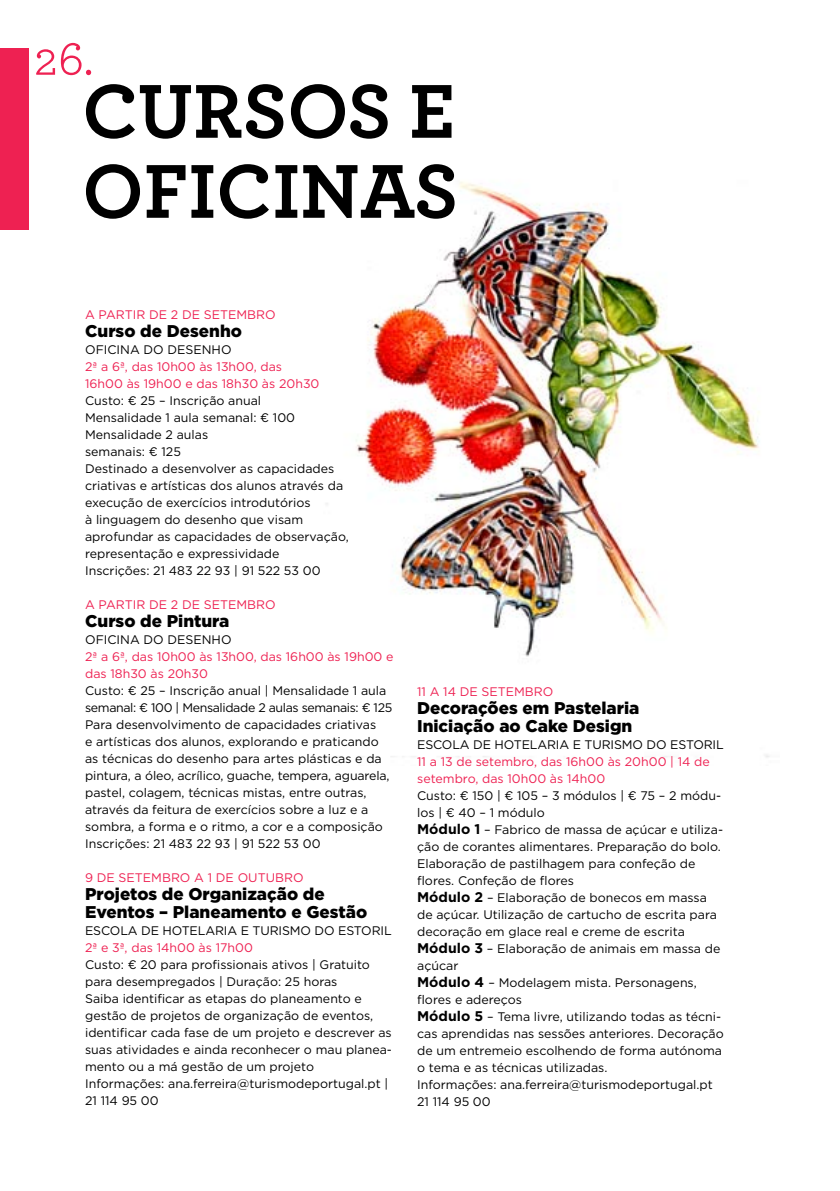
<style>
.page{position:relative;width:840px;height:1191px;background:#fff}
.page>*{position:absolute;margin:0;border:0;box-sizing:border-box;transform-origin:0 0}
.t1{font:700 80px/80px "Archer";color:#000}
.t2{font:50px "Archer";color:#ee2152}
.t3{font:900 17px/18px "Gotham";color:#000}
.t4{font:12.4px/17px "Gotham";color:#000}
.t5{font:12.4px/17px "Gotham";color:#ee2152}
.s1{font-weight:700;font-size:14px}
</style>
<div class="page">
<img style="left:326px;top:181px;width:444px;height:576px">
<div style="left:0;top:48px;width:28px;height:182px;background:#ee2152"></div>
<h2 class="t2" style="left:34px;top:24px;width:61px">26.</h2>
<h1 class="t1" style="left:82px;top:66px;width:377px">CURSOS E<br>OFICINAS</h1>
<p class="t5" style="left:85px;top:306px;width:192px">A PARTIR DE 2 DE SETEMBRO</p>
<h3 class="t3" style="left:85px;top:322px;width:158px">Curso de Desenho</h3>
<p class="t4" style="left:85px;top:341px;width:148px">OFICINA DO DESENHO</p>
<p class="t5" style="left:85px;top:358px;width:236px">2ª a 6ª, das 10h00 às 13h00, das<br>16h00 às 19h00 e das 18h30 às 20h30</p>
<p class="t4" style="left:85px;top:392px;width:265px">Custo: € 25 – Inscrição anual<br>Mensalidade 1 aula semanal: € 100<br>Mensalidade 2 aulas<br>semanais: € 125<br>Destinado a desenvolver as capacidades criativas e artísticas dos alunos através da execução de exercícios introdutórios<br>à linguagem do desenho que visam aprofundar as capacidades de observação, representação e expressividade<br>Inscrições: 21 483 22 93 | 91 522 53 00</p>
<p class="t5" style="left:85px;top:596px;width:192px">A PARTIR DE 2 DE SETEMBRO</p>
<h3 class="t3" style="left:85px;top:612px;width:146px">Curso de Pintura</h3>
<p class="t4" style="left:85px;top:631px;width:148px">OFICINA DO DESENHO</p>
<p class="t5" style="left:85px;top:648px;width:310px">2ª a 6ª, das 10h00 às 13h00, das 16h00 às 19h00 e das 18h30 às 20h30</p>
<p class="t4" style="left:85px;top:682px;width:308px">Custo: € 25 – Inscrição anual | Mensalidade 1 aula semanal: € 100 | Mensalidade 2 aulas semanais: € 125<br>Para desenvolvimento de capacidades criativas<br>e artísticas dos alunos, explorando e praticando as técnicas do desenho para artes plásticas e da pintura, a óleo, acrílico, guache, tempera, aguarela, pastel, colagem, técnicas mistas, entre outras, através da feitura de exercícios sobre a luz e a sombra, a forma e o ritmo, a cor e a composição Inscrições: 21 483 22 93 | 91 522 53 00</p>
<p class="t5" style="left:85px;top:869px;width:220px">9 DE SETEMBRO A 1 DE OUTUBRO</p>
<h3 class="t3" style="left:85px;top:885px;width:283px">Projetos de Organização de<br>Eventos – Planeamento e Gestão</h3>
<p class="t4" style="left:85px;top:922px;width:308px">ESCOLA DE HOTELARIA E TURISMO DO ESTORIL</p>
<p class="t5" style="left:85px;top:939px;width:169px">2ª e 3ª, das 14h00 às 17h00</p>
<p class="t4" style="left:85px;top:956px;width:308px">Custo: € 20 para profissionais ativos | Gratuito para desempregados | Duração: 25 horas<br>Saiba identificar as etapas do planeamento e gestão de projetos de organização de eventos, identificar cada fase de um projeto e descrever as suas atividades e ainda reconhecer o mau planea&shy;mento ou a má gestão de um projeto Informações: ana.ferreira@turismodeportugal.pt | 21 114 95 00</p>
<p class="t5" style="left:417px;top:683px;width:138px">11 A 14 DE SETEMBRO</p>
<h3 class="t3" style="left:417px;top:699px;width:223px">Decorações em Pastelaria<br>Iniciação ao Cake Design</h3>
<p class="t4" style="left:417px;top:736px;width:308px">ESCOLA DE HOTELARIA E TURISMO DO ESTORIL</p>
<p class="t5" style="left:417px;top:753px;width:294px">11 a 13 de setembro, das 16h00 às 20h00 | 14 de setembro, das 10h00 às 14h00</p>
<p class="t4" style="left:417px;top:787px;width:308px">Custo: € 150 | € 105 – 3 módulos | € 75 – 2 módu&shy;los | € 40 – 1 módulo<br><span class="s1">Módulo 1</span> – Fabrico de massa de açúcar e utiliza&shy;ção de corantes alimentares. Preparação do bolo.<br>Elaboração de pastilhagem para confeção de flores. Confeção de flores<br><span class="s1">Módulo 2</span> – Elaboração de bonecos em massa de açúcar. Utilização de cartucho de escrita para decoração em glace real e creme de escrita <span class="s1">Módulo 3</span> – Elaboração de animais em massa de açúcar<br><span class="s1">Módulo 4</span> – Modelagem mista. Personagens, flores e adereços<br><span class="s1">Módulo 5</span> – Tema livre, utilizando todas as técni&shy;cas aprendidas nas sessões anteriores. Decoração de um entremeio escolhendo de forma autónoma o tema e as técnicas utilizadas.<br>Informações: ana.ferreira@turismodeportugal.pt 21 114 95 00</p>
</div>
